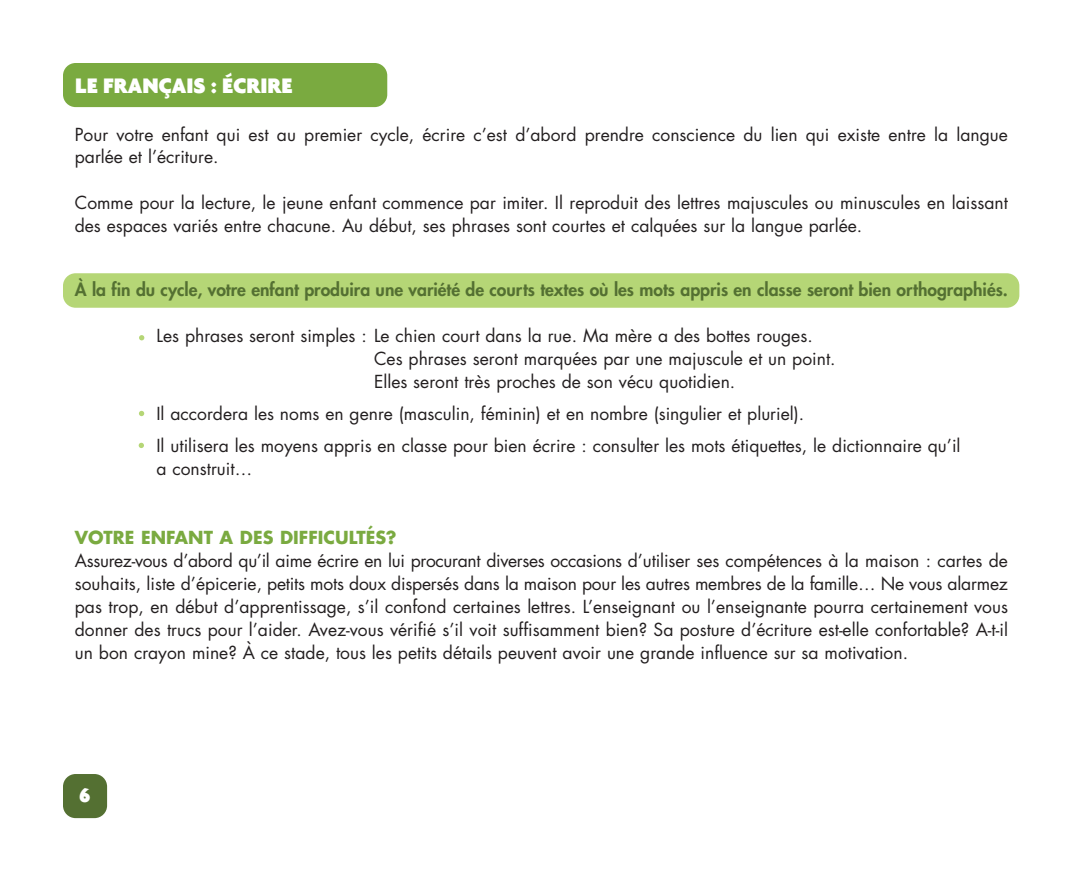
<style>
.page{position:relative;width:1071px;height:882px;background:#fff}
.page>*{position:absolute;margin:0;border:0;box-sizing:border-box;transform-origin:0 0}
.t1{font:900 22.75px "Agenda";color:#fff}
.t2{font:900 21px "Agenda";color:#fff}
.t3{font:17.5px/22.9px "Futura";color:#231f20}
.t4{font:800 17.5px "Futura";color:#547032}
.t5{font:700 17.5px "Futura";color:#7aaa40}
</style>
<div class="page">
<div style="left:63px;top:273px;width:956px;height:35px;background:#b5d676;border-radius:13px"></div>
<div style="left:63px;top:63px;width:324px;height:44px;background:#7aaa40;border-radius:13px"></div>
<div style="left:63px;top:774px;width:44px;height:44px;background:#547032;border-radius:13px"></div>
<svg style="left:139px;top:335px;width:5px;height:5px"></svg>
<svg style="left:139px;top:411px;width:5px;height:5px"></svg>
<svg style="left:139px;top:443px;width:5px;height:5px"></svg>
<h1 class="t1" style="left:75px;top:72px;width:219px">LE FRANÇAIS : ÉCRIRE</h1>
<p class="t3" style="left:75px;top:124px;width:935px">Pour votre enfant qui est au premier cycle, écrire c’est d’abord prendre conscience du lien qui existe entre la langue parlée et l’écriture.</p>
<p class="t3" style="left:75px;top:193px;width:935px">Comme pour la lecture, le jeune enfant commence par imiter. Il reproduit des lettres majuscules ou minuscules en laissant des espaces variés entre chacune. Au début, ses phrases sont courtes et calquées sur la langue parlée.</p>
<p class="t4" style="left:75px;top:281px;width:935px">À la fin du cycle, votre enfant produira une variété de courts textes où les mots appris en classe seront bien orthographiés.</p>
<p class="t3" style="left:374px;top:326px;width:463px;text-indent:-218px">Les phrases seront simples : Le chien court dans la rue. Ma mère a des bottes rouges.<br>Ces phrases seront marquées par une majuscule et un point.<br>Elles seront très proches de son vécu quotidien.</p>
<p class="t3" style="left:156px;top:399px;width:806px;line-height:31.7px">Il accordera les noms en genre (masculin, féminin) et en nombre (singulier et pluriel).<br>Il utilisera les moyens appris en classe pour bien écrire : consulter les mots étiquettes, le dictionnaire qu’il</p>
<p class="t3" style="left:156px;top:458px;width:97px">a construit…</p>
<p class="t5" style="left:75px;top:529px;width:323px">VOTRE ENFANT A DES DIFFICULTÉS?</p>
<p class="t3" style="left:75px;top:550px;width:935px;text-align:justify">Assurez-vous d’abord qu’il aime écrire en lui procurant diverses occasions d’utiliser ses compétences à la maison : cartes de souhaits, liste d’épicerie, petits mots doux dispersés dans la maison pour les autres membres de la famille… Ne vous alarmez pas trop, en début d’apprentissage, s’il confond certaines lettres. L’enseignant ou l’enseignante pourra certainement vous donner des trucs pour l’aider. Avez-vous vérifié s’il voit suffisamment bien? Sa posture d’écriture est-elle confortable? A-t-il un bon crayon mine? À ce stade, tous les petits détails peuvent avoir une grande influence sur sa motivation.</p>
<p class="t2" style="left:79px;top:782px;width:13px">6</p>
</div>
